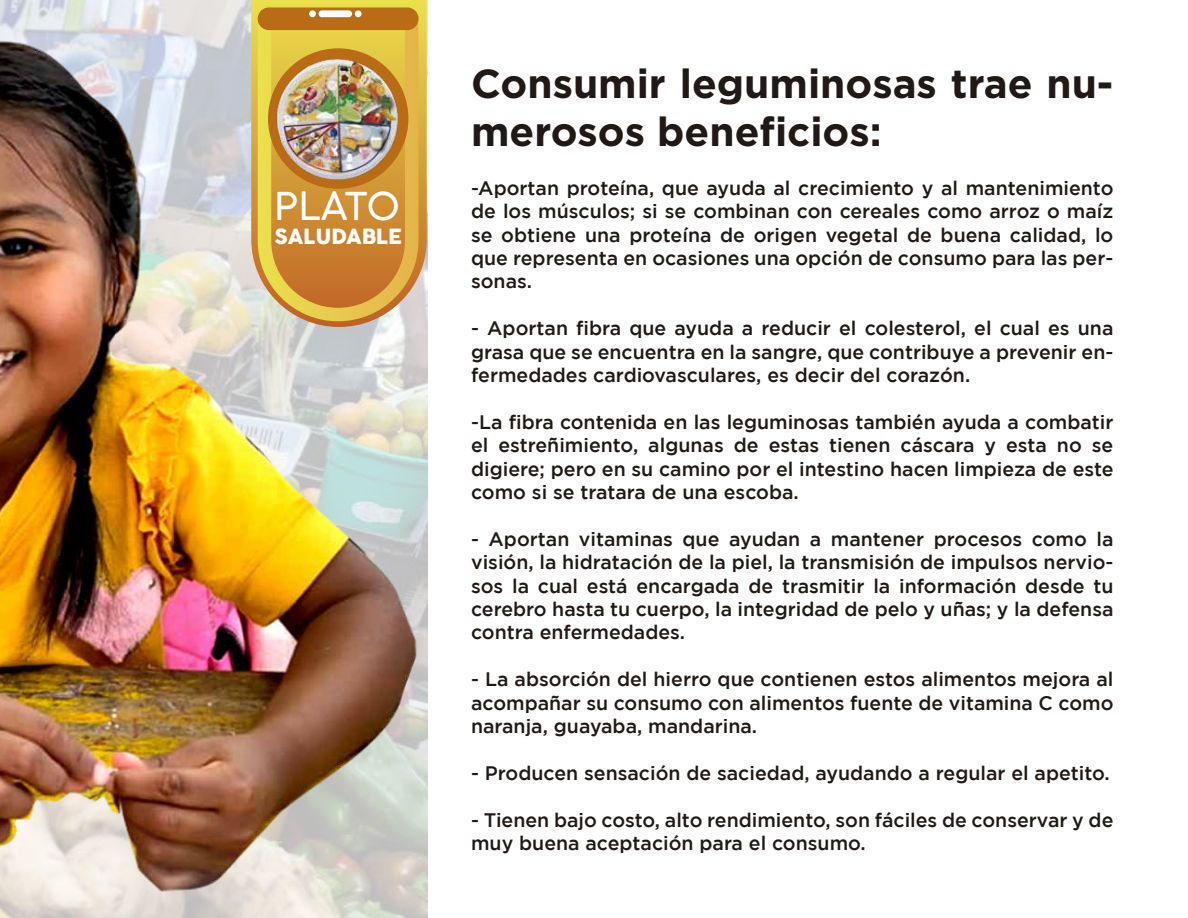
<style>
.page{position:relative;width:1188px;height:918px;background:#fff}
.page>*{position:absolute;margin:0;border:0;box-sizing:border-box;transform-origin:0 0}
.t1{font:700 40.5px/48.6px "Gotham";color:#211915}
.t2{font:300 38.4px "Cocogoose";letter-spacing:-.035em;color:#fff}
.t3{font:20.55px "Cocogoose";color:#fff}
.t4{font:500 19.5px/23.4px "Gotham";color:#211915;text-align:justify}
</style>
<div class="page">
<img style="left:0;top:0;width:427px;height:918px">
<img style="left:0;top:40px;width:417px;height:852px">
<svg style="left:251px;top:0;width:176px;height:327px;background:#e5d35a"></svg>
<svg style="left:251px;top:9px;width:174px;height:319px;background:#d6a649"></svg>
<div style="left:258px;top:7px;width:161px;height:23px;background:#b96b15;border-radius:11px"></div>
<div style="left:319px;top:10px;width:33px;height:7px;background:#fff;border-radius:3px"></div>
<div style="left:309px;top:10px;width:7px;height:7px;background:#fff;border-radius:50%"></div>
<div style="left:355px;top:10px;width:7px;height:7px;background:#fff;border-radius:50%"></div>
<div style="left:268px;top:48px;width:140px;height:141px;background:#b96b15;border-radius:50%"></div>
<img style="left:276px;top:54px;width:126px;height:127px">
<h2 class="t2" style="left:274px;top:179px;width:127px">PLATO</h2>
<p class="t3" style="left:274px;top:222px;width:129px">SALUDABLE</p>
<h1 class="t1" style="left:471px;top:58px;width:644px">Consumir leguminosas trae nu&shy;merosos beneficios:</h1>
<p class="t4" style="left:471px;top:176px;width:644px">-Aportan proteína, que ayuda al crecimiento y al mantenimiento de los músculos; si se combinan con cereales como arroz o maíz se obtiene una proteína de origen vegetal de buena calidad, lo que representa en ocasiones una opción de consumo para las per&shy;sonas.</p>
<p class="t4" style="left:471px;top:316px;width:644px">- Aportan fibra que ayuda a reducir el colesterol, el cual es una grasa que se encuentra en la sangre, que contribuye a prevenir en&shy;fermedades cardiovasculares, es decir del corazón.</p>
<p class="t4" style="left:471px;top:410px;width:644px">-La fibra contenida en las leguminosas también ayuda a combatir el estreñimiento, algunas de estas tienen cáscara y esta no se digiere; pero en su camino por el intestino hacen limpieza de este como si se tratara de una escoba.</p>
<p class="t4" style="left:471px;top:527px;width:644px">- Aportan vitaminas que ayudan a mantener procesos como la visión, la hidratación de la piel, la transmisión de impulsos nervio&shy;sos la cual está encargada de trasmitir la información desde tu cerebro hasta tu cuerpo, la integridad de pelo y uñas; y la defensa contra enfermedades.</p>
<p class="t4" style="left:471px;top:667px;width:644px">- La absorción del hierro que contienen estos alimentos mejora al acompañar su consumo con alimentos fuente de vitamina C como naranja, guayaba, mandarina.</p>
<p class="t4" style="left:471px;top:761px;width:640px">- Producen sensación de saciedad, ayudando a regular el apetito.</p>
<p class="t4" style="left:471px;top:808px;width:644px">- Tienen bajo costo, alto rendimiento, son fáciles de conservar y de muy buena aceptación para el consumo.</p>
</div>
